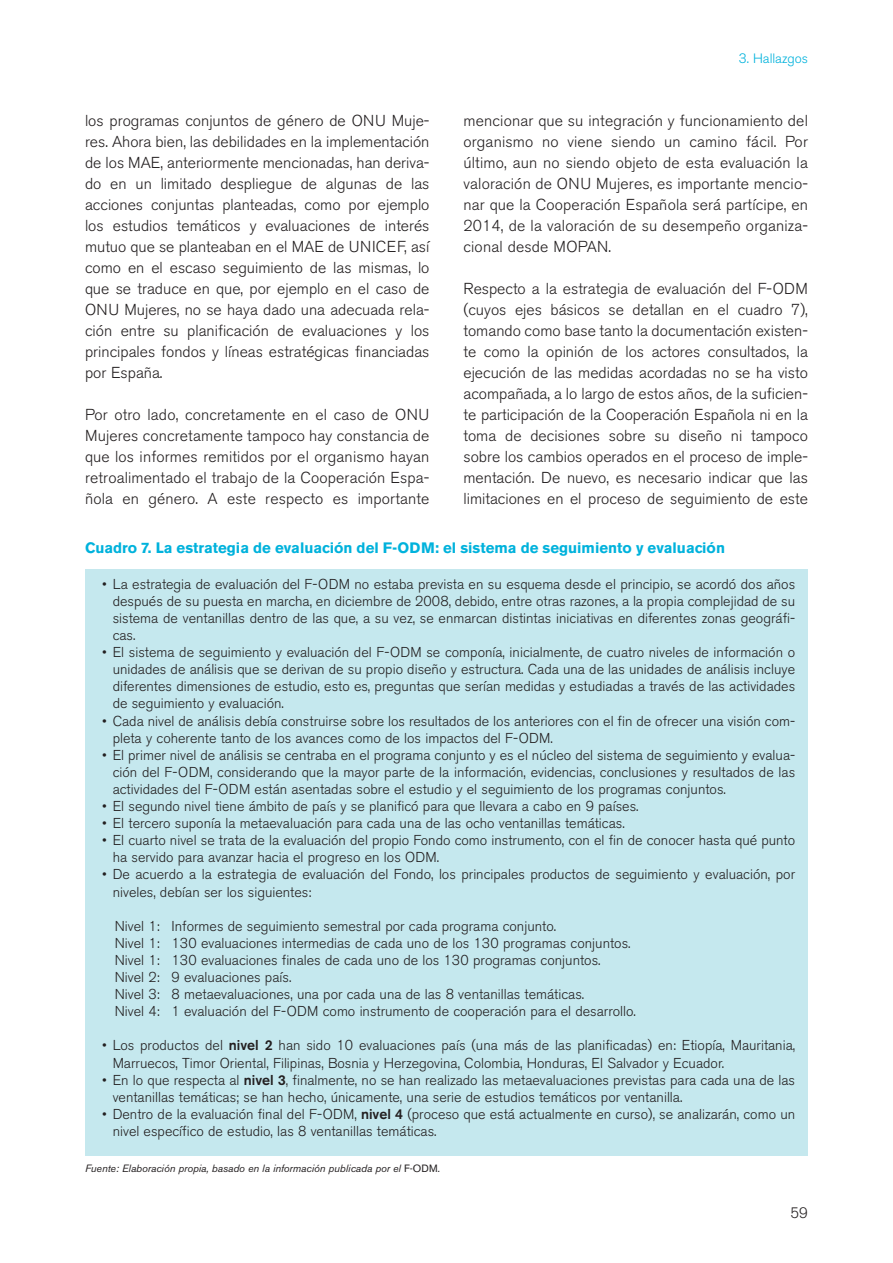
<style>
.page{position:relative;width:893px;height:1263px;background:#fff}
.page>*{position:absolute;margin:0;border:0;box-sizing:border-box;transform-origin:0 0}
.t1{font:300 15.75px/21px "Akzidenz Grotesk BE";color:#231f20;text-align:justify}
.t2{font:700 15px "Akzidenz Grotesk BE";color:#00b2dc}
.t3{font:300 15px "Akzidenz Grotesk BE";color:#231f20}
.t4{font:300 14.25px/17.1px "Akzidenz Grotesk BE";color:#231f20}
.t5{font:300 13.5px "Akzidenz Grotesk BE";color:#00b2dc}
.t6{font:italic 10.5px "Akzidenz Grotesk BE";color:#231f20}
.s1{font-weight:500}
.s2{font-style:normal}
</style>
<div class="page">
<div style="left:85px;top:570px;width:723px;height:586px;background:#c5e8ee"></div>
<p class="t1" style="left:85px;top:112px;width:346px">los programas conjuntos de género de ONU Muje&shy;res. Ahora bien, las debilidades en la implementación de los MAE, anteriormente mencionadas, han deriva&shy;do en un limitado despliegue de algunas de las acciones conjuntas planteadas, como por ejemplo los estudios temáticos y evaluaciones de interés mutuo que se planteaban en el MAE de UNICEF, así como en el escaso seguimiento de las mismas, lo que se traduce en que, por ejemplo en el caso de ONU Mujeres, no se haya dado una adecuada rela&shy;ción entre su planificación de evaluaciones y los principales fondos y líneas estratégicas financiadas por España.</p>
<p class="t1" style="left:85px;top:406px;width:346px">Por otro lado, concretamente en el caso de ONU Mujeres concretamente tampoco hay constancia de que los informes remitidos por el organismo hayan retroalimentado el trabajo de la Cooperación Espa&shy;ñola en género. A este respecto es importante</p>
<p class="t5" style="left:739px;top:53px;width:70px">3. Hallazgos</p>
<p class="t1" style="left:463px;top:112px;width:346px">mencionar que su integración y funcionamiento del organismo no viene siendo un camino fácil. Por último, aun no siendo objeto de esta evaluación la valoración de ONU Mujeres, es importante mencio&shy;nar que la Cooperación Española será partícipe, en 2014, de la valoración de su desempeño organiza&shy;cional desde MOPAN.</p>
<p class="t1" style="left:463px;top:280px;width:346px">Respecto a la estrategia de evaluación del F-ODM (cuyos ejes básicos se detallan en el cuadro 7), tomando como base tanto la documentación existen&shy;te como la opinión de los actores consultados, la ejecución de las medidas acordadas no se ha visto acompañada, a lo largo de estos años, de la suficien&shy;te participación de la Cooperación Española ni en la toma de decisiones sobre su diseño ni tampoco sobre los cambios operados en el proceso de imple&shy;mentación. De nuevo, es necesario indicar que las limitaciones en el proceso de seguimiento de este</p>
<p class="t2" style="left:85px;top:543px;width:641px">Cuadro 7. La estrategia de evaluación del F-ODM: el sistema de seguimiento y evaluación</p>
<p class="t4" style="left:113px;top:577px;width:684px;text-align:justify;text-indent:-11px">• La estrategia de evaluación del F-ODM no estaba prevista en su esquema desde el principio, se acordó dos años después de su puesta en marcha, en diciembre de 2008, debido, entre otras razones, a la propia complejidad de su sistema de ventanillas dentro de las que, a su vez, se enmarcan distintas iniciativas en diferentes zonas geográfi&shy;cas.</p>
<p class="t4" style="left:113px;top:645px;width:684px;text-align:justify;text-indent:-11px">• El sistema de seguimiento y evaluación del F-ODM se componía, inicialmente, de cuatro niveles de información o unidades de análisis que se derivan de su propio diseño y estructura. Cada una de las unidades de análisis incluye diferentes dimensiones de estudio, esto es, preguntas que serían medidas y estudiadas a través de las actividades de seguimiento y evaluación.</p>
<p class="t4" style="left:113px;top:713px;width:684px;text-indent:-11px">• Cada nivel de análisis debía construirse sobre los resultados de los anteriores con el fin de ofrecer una visión com&shy;pleta y coherente tanto de los avances como de los impactos del F-ODM.</p>
<p class="t4" style="left:113px;top:748px;width:684px;text-align:justify;text-indent:-11px">• El primer nivel de análisis se centraba en el programa conjunto y es el núcleo del sistema de seguimiento y evalua&shy;ción del F-ODM, considerando que la mayor parte de la información, evidencias, conclusiones y resultados de las actividades del F-ODM están asentadas sobre el estudio y el seguimiento de los programas conjuntos.</p>
<p class="t4" style="left:102px;top:799px;width:538px">• El segundo nivel tiene ámbito de país y se planificó para que llevara a cabo en 9 países.</p>
<p class="t4" style="left:102px;top:816px;width:524px">• El tercero suponía la metaevaluación para cada una de las ocho ventanillas temáticas.</p>
<p class="t4" style="left:113px;top:833px;width:684px;text-indent:-11px">• El cuarto nivel se trata de la evaluación del propio Fondo como instrumento, con el fin de conocer hasta qué punto ha servido para avanzar hacia el progreso en los ODM.</p>
<p class="t4" style="left:113px;top:867px;width:684px;text-indent:-11px">• De acuerdo a la estrategia de evaluación del Fondo, los principales productos de seguimiento y evaluación, por niveles, debían ser los siguientes:</p>
<p class="t4" style="left:115px;top:919px;width:523px">Nivel 1: Informes de seguimiento semestral por cada programa conjunto.<br>Nivel 1: 130 evaluaciones intermedias de cada uno de los 130 programas conjuntos.<br>Nivel 1: 130 evaluaciones finales de cada uno de los 130 programas conjuntos.<br>Nivel 2: 9 evaluaciones país.<br>Nivel 3: 8 metaevaluaciones, una por cada una de las 8 ventanillas temáticas.<br>Nivel 4: 1 evaluación del F-ODM como instrumento de cooperación para el desarrollo.</p>
<p class="t4" style="left:113px;top:1038px;width:684px;text-indent:-11px">• Los productos del <span class="s1">nivel 2</span> han sido 10 evaluaciones país (una más de las planificadas) en: Etiopía, Mauritania,<br>Marruecos, Timor Oriental, Filipinas, Bosnia y Herzegovina, Colombia, Honduras, El Salvador y Ecuador.</p>
<p class="t4" style="left:113px;top:1073px;width:684px;text-indent:-11px">• En lo que respecta al <span class="s1">nivel 3</span>, finalmente, no se han realizado las metaevaluaciones previstas para cada una de las ventanillas temáticas; se han hecho, únicamente, una serie de estudios temáticos por ventanilla.</p>
<p class="t4" style="left:113px;top:1107px;width:684px;text-indent:-11px">• Dentro de la evaluación final del F-ODM, <span class="s1">nivel 4</span> (proceso que está actualmente en curso), se analizarán, como un nivel específico de estudio, las 8 ventanillas temáticas.</p>
<p class="t6" style="left:85px;top:1165px;width:357px">Fuente: Elaboración propia, basado en la información publicada por el <span class="s2">F-ODM</span>.</p>
<p class="t3" style="left:790px;top:1207px;width:19px">59</p>
</div>
